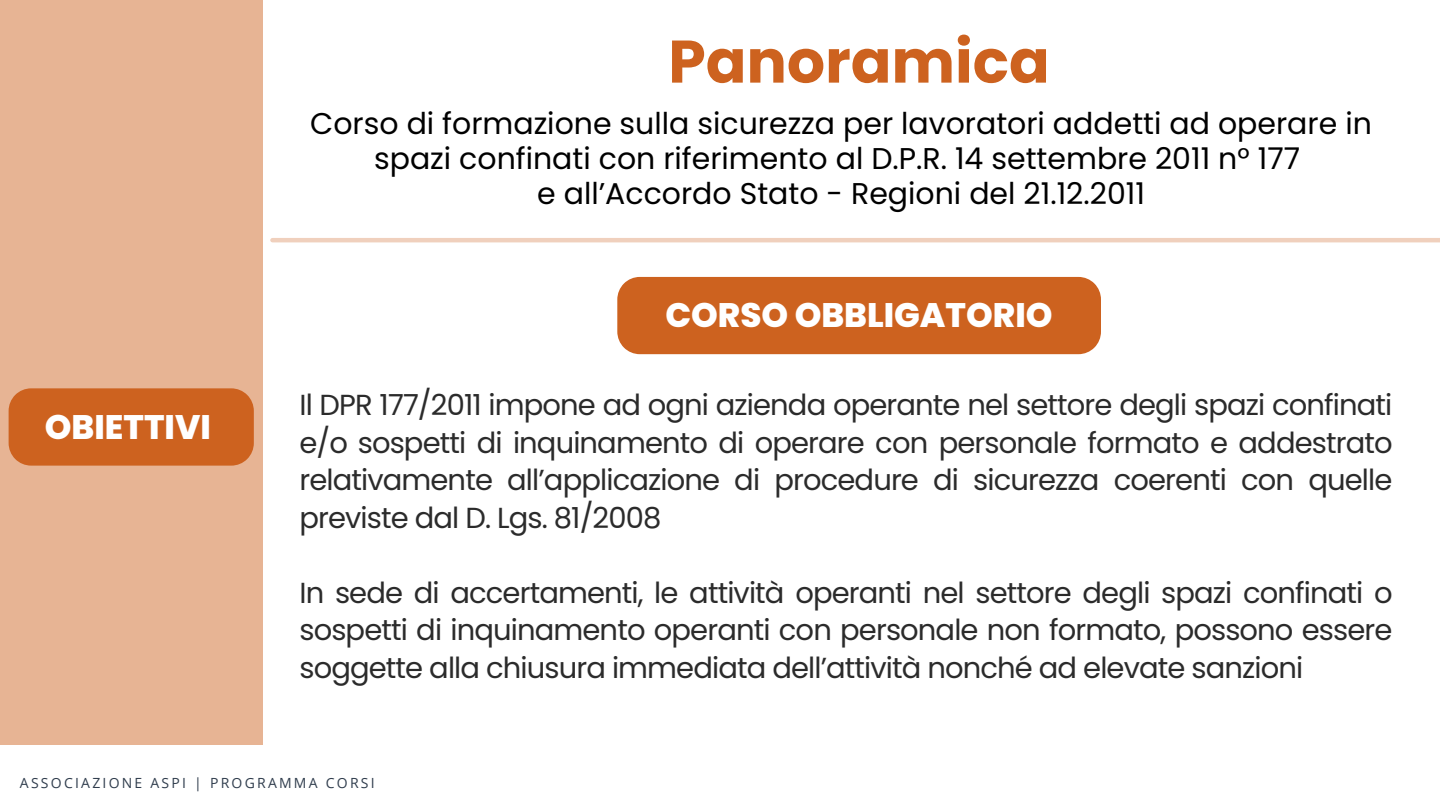
<style>
.page{position:relative;width:1440px;height:810px;background:#fff}
.page>*{position:absolute;margin:0;border:0;box-sizing:border-box;transform-origin:0 0}
.t1{font:700 60px "Poppins";color:#cd621f}
.t2{font:800 34px "Poppins";color:#fff}
.t3{font:30px/35.2px "Poppins";color:#000;text-align:center}
.t4{font:29px/37.5px "Poppins";letter-spacing:-.03em;color:#2b2b2b;text-align:justify}
.t5{font:14px "Open Sans";letter-spacing:.16em;color:#303d4d}
</style>
<div class="page">
<div style="left:0;top:0;width:262px;height:745px;background:#e7b494"></div>
<div style="left:9px;top:388px;width:245px;height:78px;background:#cd621f"></div>
<hr style="left:272px;top:238px;width:1168px;height:4px;background:#f0d0bd">
<div style="left:617px;top:277px;width:484px;height:77px;background:#cd621f"></div>
<h1 class="t1" style="left:668px;top:20px;width:383px">Panoramica</h1>
<p class="t3" style="left:310px;top:105px;width:1063px">Corso di formazione sulla sicurezza per lavoratori addetti ad operare in spazi confinati con riferimento al D.P.R. 14 settembre 2011 n° 177<br>e all’Accordo Stato - Regioni del 21.12.2011</p>
<p class="t2" style="left:45px;top:403px;width:168px">OBIETTIVI</p>
<p class="t2" style="left:665px;top:291px;width:389px">CORSO OBBLIGATORIO</p>
<p class="t4" style="left:299px;top:387px;width:1095px">Il DPR 177/2011 impone ad ogni azienda operante nel settore degli spazi confinati e/o sospetti di inquinamento di operare con personale formato e addestrato relativamente all’applicazione di procedure di sicurezza coerenti con quelle previste dal D. Lgs. 81/2008</p>
<p class="t4" style="left:299px;top:574px;width:1095px">In sede di accertamenti, le attività operanti nel settore degli spazi confinati o sospetti di inquinamento operanti con personale non formato, possono essere soggette alla chiusura immediata dell’attività nonché ad elevate sanzioni</p>
<p class="t5" style="left:20px;top:773px;width:356px">ASSOCIAZIONE ASPI | PROGRAMMA CORSI</p>
</div>
